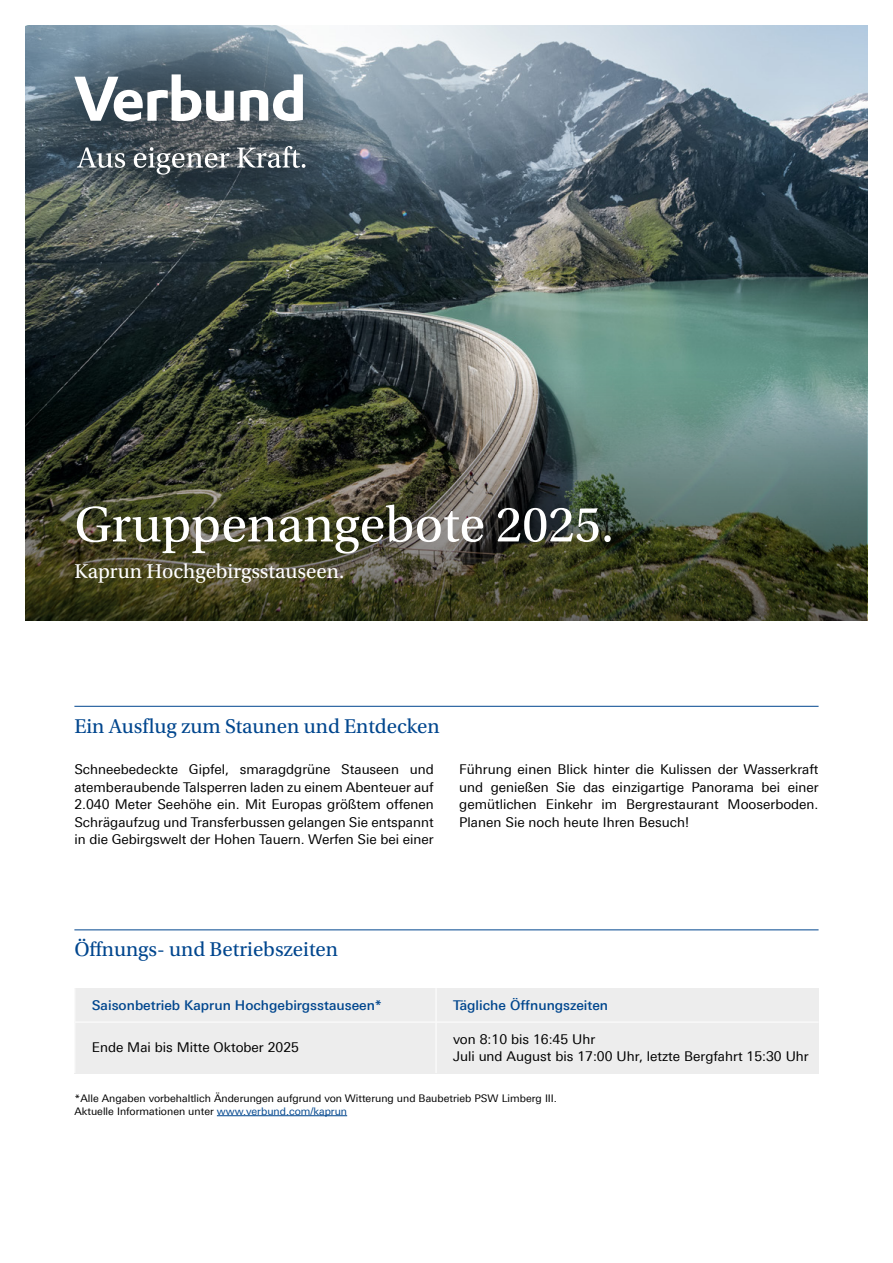
<style>
.page{position:relative;width:893px;height:1263px;background:#fff}
.page>*{position:absolute;margin:0;border:0;box-sizing:border-box;transform-origin:0 0}
.t1{font:52.5px "Utopia Std";color:#fff}
.t2{font:21px "Utopia Std";color:#00468e}
.t3{font:21px "Utopia Std";color:#fff}
.t4{font:13.5px/17.5px "Linotype Univers 430";color:#000;text-align:justify}
.t5{font:500 13.5px "Linotype Univers 530";color:#00468e}
.t6{font:10.5px/12.6px "Linotype Univers 430";color:#000}
.s1{color:#00468e}
</style>
<div class="page">
<img style="left:26px;top:26px;width:841px;height:343px">
<img style="left:26px;top:369px;width:841px;height:252px">
<hr style="left:74px;top:929px;width:745px;height:1px;background:#00468e">
<div style="left:74px;top:988px;width:745px;height:85px;background:#ededed"></div>
<hr style="left:74px;top:988px;width:1px;height:34px;background:#fff">
<hr style="left:436px;top:988px;width:1px;height:34px;background:#fff">
<hr style="left:74px;top:1022px;width:362px;height:1px;background:#fff">
<hr style="left:74px;top:1022px;width:1px;height:51px;background:#fff">
<hr style="left:436px;top:1022px;width:383px;height:1px;background:#fff">
<hr style="left:436px;top:1022px;width:1px;height:51px;background:#fff">
<hr style="left:217px;top:1115px;width:130px;height:1px;background:#00468e">
<hr style="left:74px;top:706px;width:745px;height:1px;background:#00468e">
<svg style="left:28px;top:26px;width:324px;height:185px;background:#576872"></svg>
<svg style="left:240px;top:74px;width:63px;height:47px"></svg>
<svg style="left:74px;top:74px;width:160px;height:47px"></svg>
<svg style="left:77px;top:147px;width:48px;height:21px"></svg>
<svg style="left:134px;top:147px;width:95px;height:28px;background:#6d7478"></svg>
<svg style="left:237px;top:146px;width:68px;height:22px"></svg>
<h1 class="t1" style="left:74px;top:496px;width:541px">Gruppenangebote 2025.</h1>
<h2 class="t3" style="left:74px;top:560px;width:271px">Kaprun Hochgebirgsstauseen.</h2>
<h2 class="t2" style="left:74px;top:714px;width:367px">Ein Ausflug zum Staunen und Entdecken</h2>
<p class="t4" style="left:74px;top:761px;width:361px">Schneebedeckte Gipfel, smaragdgrüne Stauseen und atemberaubende Talsperren laden zu einem Abenteuer auf 2.040 Meter Seehöhe ein. Mit Europas größtem offenen Schrägaufzug und Transferbussen gelangen Sie entspannt in die Gebirgswelt der Hohen Tauern. Werfen Sie bei einer</p>
<p class="t4" style="left:459px;top:761px;width:361px">Führung einen Blick hinter die Kulissen der Wasserkraft und genießen Sie das einzigartige Panorama bei einer gemütlichen Einkehr im Bergrestaurant Mooserboden.<br>Planen Sie noch heute Ihren Besuch!</p>
<h2 class="t2" style="left:74px;top:938px;width:265px">Öffnungs- und Betriebszeiten</h2>
<p class="t5" style="left:92px;top:997px;width:291px">Saisonbetrieb Kaprun Hochgebirgsstauseen*</p>
<p class="t5" style="left:453px;top:997px;width:157px">Tägliche Öffnungszeiten</p>
<p class="t4" style="left:92px;top:1039px;width:209px">Ende Mai bis Mitte Oktober 2025</p>
<p class="t4" style="left:453px;top:1030px;width:357px">von 8:10 bis 16:45 Uhr<br>Juli und August bis 17:00 Uhr, letzte Bergfahrt 15:30 Uhr</p>
<p class="t6" style="left:74px;top:1092px;width:484px">*Alle Angaben vorbehaltlich Änderungen aufgrund von Witterung und Baubetrieb PSW Limberg III.<br>Aktuelle Informationen unter <span class="s1">www.verbund.com/kaprun</span></p>
</div>
